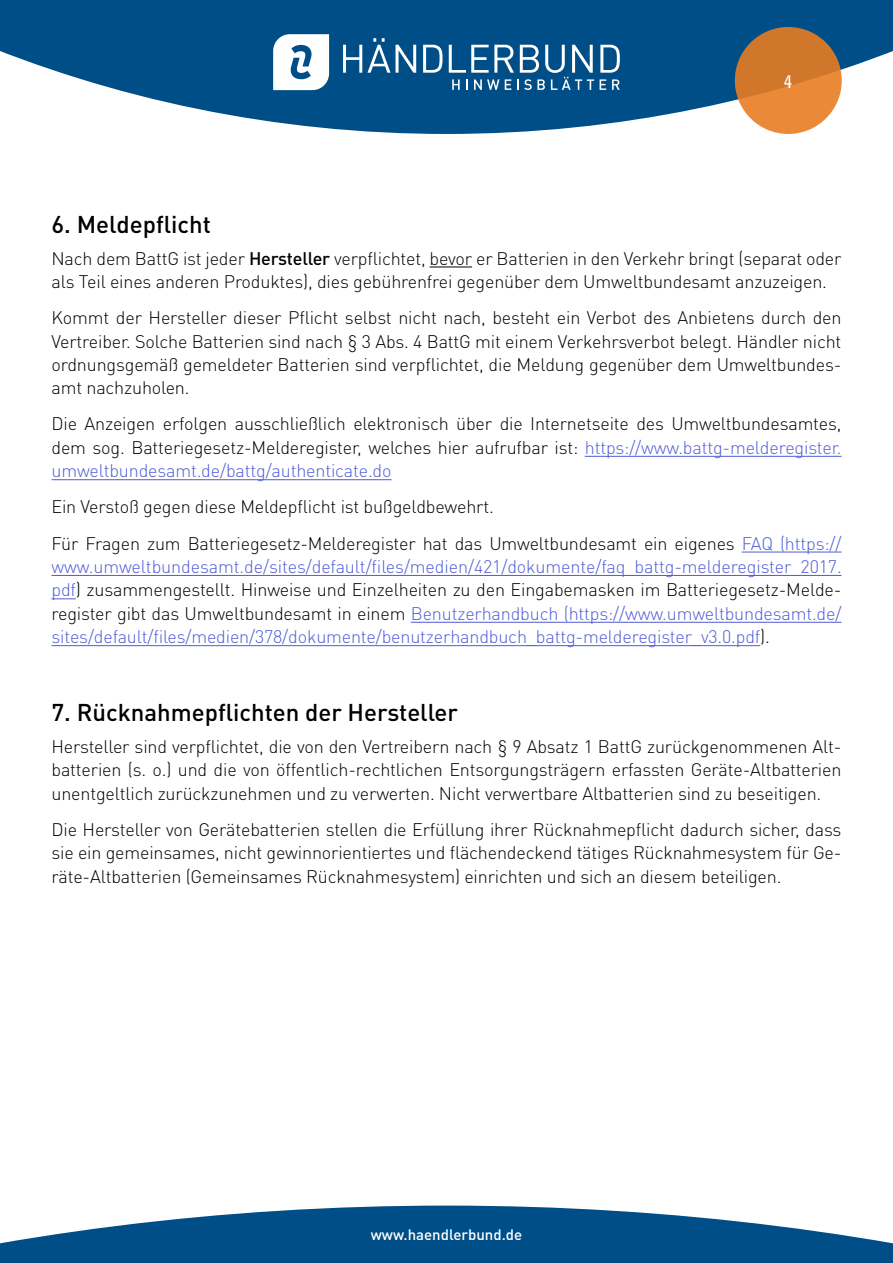
<style>
.page{position:relative;width:893px;height:1263px;background:#fff}
.page>*{position:absolute;margin:0;border:0;box-sizing:border-box;transform-origin:0 0}
.t1{font:500 24px "DIN Pro";color:#000}
.t2{font:300 18px/23.4px "DIN Pro";letter-spacing:-.01em;color:#000;text-align:justify}
.t3{font:300 18px/23.4px "DIN Pro";letter-spacing:-.01em;color:#4f5cd6;text-align:justify}
.t4{font:condensed 18px "Zurich BT";color:#fff}
.t5{font:500 15px "DIN Pro";color:#fff}
.s1{font-weight:500}
.s2{color:#4f5cd6}
.s3{color:#000}
</style>
<div class="page">
<svg style="left:0;top:0;width:893px;height:134px;fill:#004e87"></svg>
<svg style="left:735px;top:27px;width:107px;height:107px;background:#da7f31"></svg>
<svg style="left:343px;top:38px;width:47px;height:35px"></svg>
<svg style="left:396px;top:45px;width:20px;height:28px"></svg>
<svg style="left:423px;top:45px;width:20px;height:28px"></svg>
<svg style="left:600px;top:45px;width:20px;height:28px"></svg>
<svg style="left:449px;top:45px;width:145px;height:45px"></svg>
<svg style="left:600px;top:79px;width:6px;height:11px"></svg>
<svg style="left:612px;top:79px;width:8px;height:11px"></svg>
<svg style="left:273px;top:34px;width:56px;height:56px"></svg>
<svg style="left:0;top:1205px;width:893px;height:58px;fill:#004e87"></svg>
<hr style="left:430px;top:266px;width:42px;height:1px;background:#000">
<hr style="left:585px;top:456px;width:256px;height:1px;background:#4f5cd6">
<hr style="left:52px;top:479px;width:340px;height:1px;background:#4f5cd6">
<hr style="left:742px;top:552px;width:99px;height:1px;background:#4f5cd6">
<hr style="left:52px;top:575px;width:789px;height:1px;background:#4f5cd6">
<svg style="left:52px;top:598px;width:24px;height:1px"></svg>
<hr style="left:411px;top:622px;width:430px;height:1px;background:#4f5cd6">
<hr style="left:52px;top:645px;width:708px;height:1px;background:#4f5cd6">
<p class="t4" style="left:784px;top:71px;width:10px">4</p>
<h1 class="t1" style="left:52px;top:208px;width:161px">6. Meldepflicht</h1>
<p class="t2" style="left:52px;top:246px;width:791px">Nach dem BattG ist jeder <span class="s1">Hersteller</span> verpflichtet, bevor er Batterien in den Verkehr bringt (separat oder als Teil eines anderen Produktes), dies gebührenfrei gegenüber dem Umweltbundesamt anzuzeigen.</p>
<p class="t2" style="left:52px;top:305px;width:791px">Kommt der Hersteller dieser Pflicht selbst nicht nach, besteht ein Verbot des Anbietens durch den Vertreiber. Solche Batterien sind nach § 3 Abs. 4 BattG mit einem Verkehrsverbot belegt. Händler nicht ordnungsgemäß gemeldeter Batterien sind verpflichtet, die Meldung gegenüber dem Umweltbundes&shy;amt nachzuholen.</p>
<p class="t2" style="left:52px;top:412px;width:791px">Die Anzeigen erfolgen ausschließlich elektronisch über die Internetseite des Umweltbundesamtes, dem sog. Batteriegesetz-Melderegister, welches hier aufrufbar ist: <span class="s2">https://www.battg-melderegister. umweltbundesamt.de/battg/authenticate.do</span></p>
<p class="t2" style="left:52px;top:488px;width:791px;line-height:36.2px">Ein Verstoß gegen diese Meldepflicht ist bußgeldbewehrt.<br>Für Fragen zum Batteriegesetz-Melderegister hat das Umweltbundesamt ein eigenes <span class="s2">FAQ (https://</span></p>
<p class="t3" style="left:52px;top:554px;width:792px">www.umweltbundesamt.de/sites/default/files/medien/421/dokumente/faq_battg-melderegister_2017. pdf<span class="s3">) zusammengestellt. Hinweise und Einzelheiten zu den Eingabemasken im Batteriegesetz-Melde&shy;register gibt das Umweltbundesamt in einem</span> Benutzerhandbuch (https://www.umweltbundesamt.de/ sites/default/files/medien/378/dokumente/benutzerhandbuch_battg-melderegister_v3.0.pdf<span class="s3">).</span></p>
<h1 class="t1" style="left:52px;top:696px;width:408px">7. Rücknahmepflichten der Hersteller</h1>
<p class="t2" style="left:52px;top:734px;width:791px">Hersteller sind verpflichtet, die von den Vertreibern nach § 9 Absatz 1 BattG zurückgenommenen Alt&shy;batterien (s. o.) und die von öffentlich-rechtlichen Entsorgungsträgern erfassten Geräte-Altbatterien unentgeltlich zurückzunehmen und zu verwerten. Nicht verwertbare Altbatterien sind zu beseitigen.</p>
<p class="t2" style="left:52px;top:817px;width:791px">Die Hersteller von Gerätebatterien stellen die Erfüllung ihrer Rücknahmepflicht dadurch sicher, dass sie ein gemeinsames, nicht gewinnorientiertes und flächendeckend tätiges Rücknahmesystem für Ge&shy;räte-Altbatterien (Gemeinsames Rücknahmesystem) einrichten und sich an diesem beteiligen.</p>
<p class="t5" style="left:371px;top:1225px;width:153px">www.haendlerbund.de</p>
</div>
